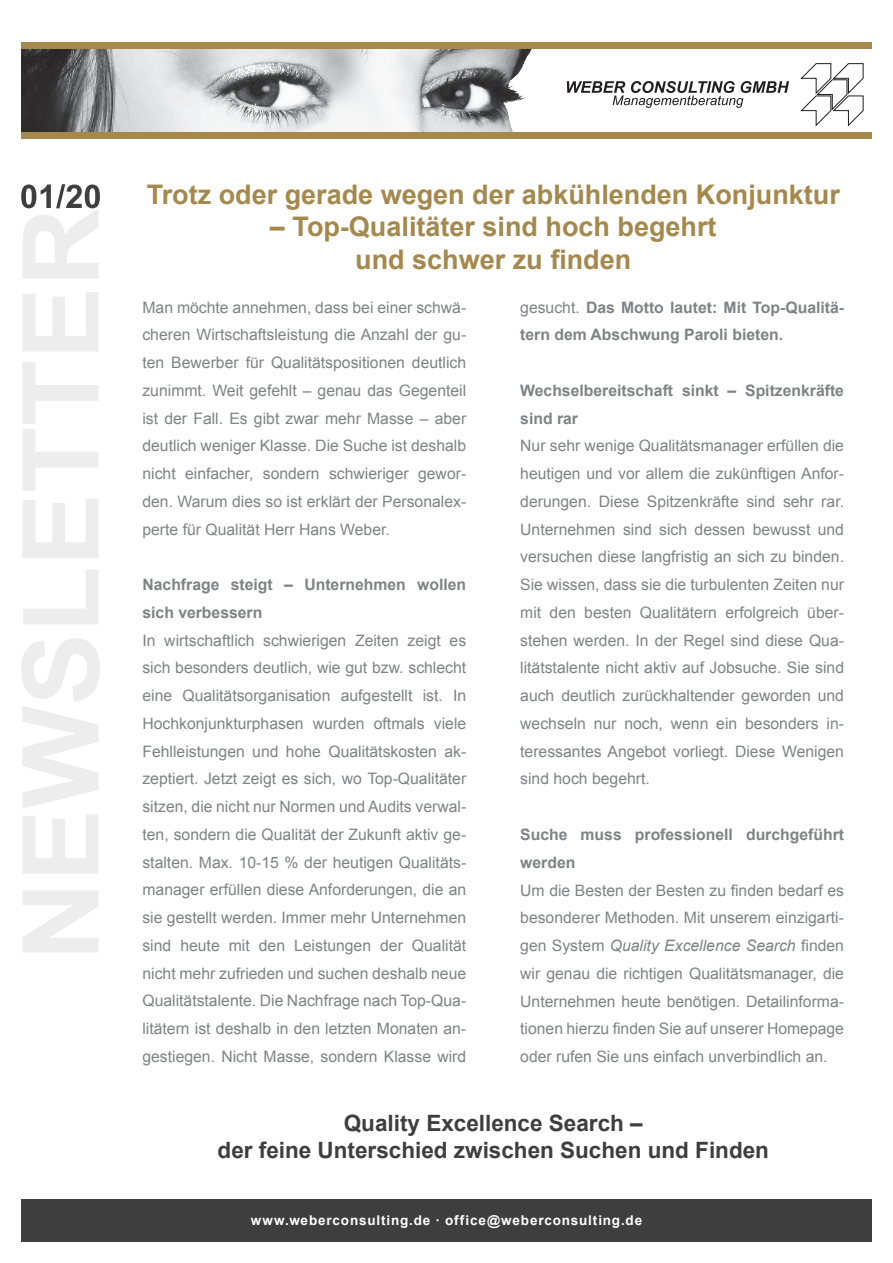
<style>
.page{position:relative;width:893px;height:1263px;background:#fff}
.page>*{position:absolute;margin:0;border:0;box-sizing:border-box;transform-origin:0 0}
.t1{font:700 27px/32.4px "Arial";color:#a5884b;text-align:center}
.t2{font:700 22.5px/27px "Arial";color:#3e3e3f;text-align:center}
.t3{font:15.75px/27.8px "Arial";color:#808285;text-align:justify}
.t4{font:700 15.75px/27.8px "Arial";color:#808285}
.t5{font:700 13.5px "Arial";letter-spacing:.065em;color:#fff}
.s1{font-weight:400}
.s2{font-style:italic}
</style>
<div class="page">
<img style="left:21px;top:49px;width:546px;height:83px">
<div style="left:21px;top:1199px;width:851px;height:43px;background:#3e3e3f"></div>
<svg style="left:21px;top:208px;width:79px;height:744px"></svg>
<div style="left:21px;top:43px;width:851px;height:6px;background:#a5884b"></div>
<div style="left:21px;top:132px;width:851px;height:6px;background:#a5884b"></div>
<svg style="left:567px;top:81px;width:222px;height:27px"></svg>
<svg style="left:800px;top:63px;width:63px;height:63px"></svg>
<svg style="left:21px;top:184px;width:79px;height:24px"></svg>
<h1 class="t1" style="left:147px;top:179px;width:695px">Trotz oder gerade wegen der abkühlenden Konjunktur</h1>
<h1 class="t1" style="left:270px;top:211px;width:448px">– Top-Qualitäter sind hoch begehrt und schwer zu finden</h1>
<p class="t3" style="left:142px;top:293px;width:325px">Man möchte annehmen, dass bei einer schwä&shy;cheren Wirtschaftsleistung die Anzahl der gu&shy;ten Bewerber für Qualitätspositionen deutlich zunimmt. Weit gefehlt – genau das Gegenteil ist der Fall. Es gibt zwar mehr Masse – aber deutlich weniger Klasse. Die Suche ist deshalb nicht einfacher, sondern schwieriger gewor&shy;den. Warum dies so ist erklärt der Personalex&shy;perte für Qualität Herr Hans Weber.</p>
<p class="t4" style="left:142px;top:571px;width:325px">Nachfrage steigt – Unternehmen wollen sich verbessern</p>
<p class="t3" style="left:142px;top:626px;width:325px">In wirtschaftlich schwierigen Zeiten zeigt es sich besonders deutlich, wie gut bzw. schlecht eine Qualitätsorganisation aufgestellt ist. In Hochkonjunkturphasen wurden oftmals viele Fehlleistungen und hohe Qualitätskosten ak&shy;zeptiert. Jetzt zeigt es sich, wo Top-Qualitäter sitzen, die nicht nur Normen und Audits verwal&shy;ten, sondern die Qualität der Zukunft aktiv ge&shy;stalten. Max. 10-15 % der heutigen Qualitäts&shy;manager erfüllen diese Anforderungen, die an sie gestellt werden. Immer mehr Unternehmen sind heute mit den Leistungen der Qualität nicht mehr zufrieden und suchen deshalb neue Qualitätstalente. Die Nachfrage nach Top-Qua&shy;litätern ist deshalb in den letzten Monaten an&shy;gestiegen. Nicht Masse, sondern Klasse wird</p>
<p class="t4" style="left:520px;top:293px;width:325px"><span class="s1">gesucht.</span> Das Motto lautet: Mit Top-Qualitä&shy;tern dem Abschwung Paroli bieten.</p>
<p class="t4" style="left:520px;top:377px;width:325px">Wechselbereitschaft sinkt – Spitzenkräfte sind rar</p>
<p class="t3" style="left:520px;top:432px;width:325px">Nur sehr wenige Qualitätsmanager erfüllen die heutigen und vor allem die zukünftigen Anfor&shy;derungen. Diese Spitzenkräfte sind sehr rar.<br>Unternehmen sind sich dessen bewusst und versuchen diese langfristig an sich zu binden.<br>Sie wissen, dass sie die turbulenten Zeiten nur mit den besten Qualitätern erfolgreich über&shy;stehen werden. In der Regel sind diese Qua&shy;litätstalente nicht aktiv auf Jobsuche. Sie sind auch deutlich zurückhaltender geworden und wechseln nur noch, wenn ein besonders in&shy;teressantes Angebot vorliegt. Diese Wenigen sind hoch begehrt.</p>
<p class="t4" style="left:520px;top:821px;width:325px">Suche muss professionell durchgeführt werden</p>
<p class="t3" style="left:520px;top:876px;width:325px">Um die Besten der Besten zu finden bedarf es besonderer Methoden. Mit unserem einzigarti&shy;gen System <span class="s2">Quality Excellence Search</span> finden wir genau die richtigen Qualitätsmanager, die Unternehmen heute benötigen. Detailinforma&shy;tionen hierzu finden Sie auf unserer Homepage oder rufen Sie uns einfach unverbindlich an.</p>
<h2 class="t2" style="left:218px;top:1109px;width:553px">Quality Excellence Search –<br>der feine Unterschied zwischen Suchen und Finden</h2>
<p class="t5" style="left:251px;top:1211px;width:393px">www.weberconsulting.de · office@weberconsulting.de</p>
</div>
